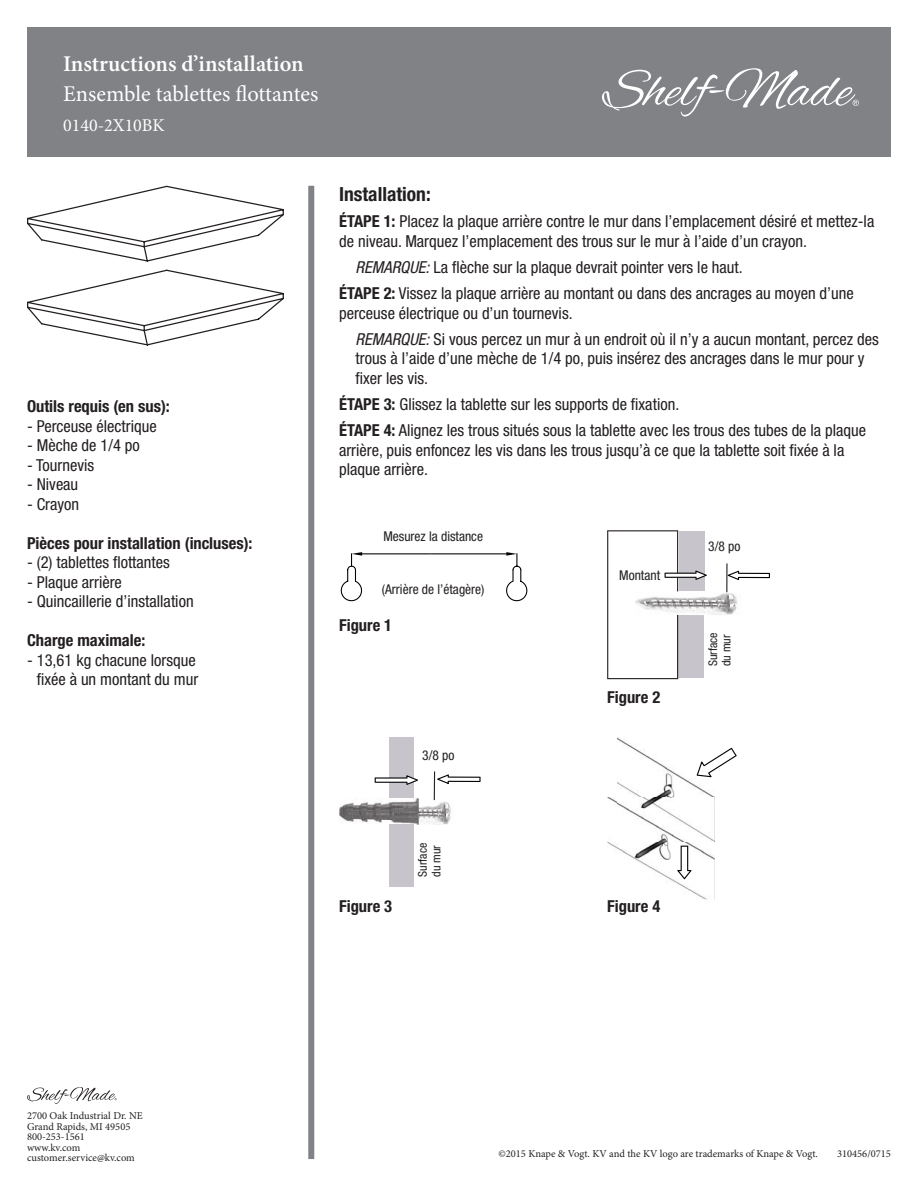
<style>
.page{position:relative;width:918px;height:1188px;background:#fff}
.page>*{position:absolute;margin:0;border:0;box-sizing:border-box;transform-origin:0 0}
.Left_Product_Name{font:22.5px "Minion Pro";letter-spacing:-.005em;color:#fff}
.Left_Product_Name-2{font:600 22.5px "Minion Pro";color:#fff}
.t1{font:700 condensed 19.5px "Helvetica Neue";color:#231f20}
.Left_Product_Name-3{font:18px "Minion Pro";color:#fff}
.t2{font:condensed 16.5px/19.5px "Helvetica Neue";color:#231f20}
.t3{font:700 condensed 16.5px "Helvetica Neue";color:#231f20}
.t4{font:condensed 13.5px "Helvetica Neue";color:#231f20}
.t5{font:condensed 12px/13.5px "Helvetica Neue";color:#231f20}
.Address{font:10.5px "Minion Pro";color:#231f20}
.s1{font-weight:700}
.s2{font-style:italic}
</style>
<div class="page">
<div style="left:27px;top:27px;width:864px;height:130px;background:#808285"></div>
<svg style="left:602px;top:68px;width:257px;height:49px"></svg>
<div style="left:308px;top:186px;width:6px;height:973px;background:#808285"></div>
<svg style="left:27px;top:186px;width:257px;height:159px"></svg>
<svg style="left:341px;top:552px;width:186px;height:49px"></svg>
<img style="left:617px;top:738px;width:98px;height:59px">
<img style="left:607px;top:797px;width:108px;height:102px">
<svg style="left:677px;top:846px;width:15px;height:33px"></svg>
<svg style="left:697px;top:748px;width:40px;height:29px"></svg>
<img style="left:707px;top:592px;width:31px;height:23px">
<hr style="left:726px;top:563px;width:2px;height:29px;background:#241f21">
<svg style="left:607px;top:530px;width:100px;height:149px"></svg>
<svg style="left:728px;top:571px;width:42px;height:9px"></svg>
<img style="left:419px;top:800px;width:32px;height:25px">
<img style="left:339px;top:797px;width:80px;height:28px">
<div style="left:389px;top:737px;width:25px;height:60px;background:#c7c4cc"></div>
<div style="left:389px;top:824px;width:25px;height:63px;background:#c7c4cc"></div>
<svg style="left:375px;top:775px;width:43px;height:10px"></svg>
<svg style="left:434px;top:771px;width:47px;height:29px"></svg>
<svg style="left:27px;top:1087px;width:90px;height:17px"></svg>
<p class="Left_Product_Name-2" style="left:63px;top:48px;width:242px">Instructions d’installation</p>
<p class="Left_Product_Name" style="left:63px;top:78px;width:257px">Ensemble tablettes flottantes</p>
<p class="Left_Product_Name-3" style="left:63px;top:113px;width:103px">0140-2X10BK</p>
<p class="t3" style="left:27px;top:396px;width:144px">Outils requis (en sus):</p>
<p class="t2" style="left:27px;top:416px;width:131px">- Perceuse électrique</p>
<p class="t2" style="left:27px;top:436px;width:114px">- Mèche de 1/4 po</p>
<p class="t2" style="left:27px;top:455px;width:69px">- Tournevis</p>
<p class="t2" style="left:27px;top:475px;width:53px">- Niveau</p>
<p class="t2" style="left:27px;top:494px;width:54px">- Crayon</p>
<p class="t3" style="left:27px;top:533px;width:227px">Pièces pour installation (incluses):</p>
<p class="t2" style="left:27px;top:553px;width:144px">- (2) tablettes flottantes</p>
<p class="t2" style="left:27px;top:572px;width:96px">- Plaque arrière</p>
<p class="t2" style="left:27px;top:592px;width:168px">- Quincaillerie d’installation</p>
<p class="t3" style="left:27px;top:630px;width:120px">Charge maximale:</p>
<p class="t2" style="left:27px;top:650px;width:173px;text-align:center">- 13,61 kg chacune lorsque fixée à un montant du mur</p>
<p class="t1" style="left:339px;top:182px;width:93px">Installation:</p>
<p class="t2" style="left:339px;top:211px;width:537px"><span class="s1">ÉTAPE 1:</span> Placez la plaque arrière contre le mur dans l’emplacement désiré et mettez-la de niveau. Marquez l’emplacement des trous sur le mur à l’aide d’un crayon.</p>
<p class="t2" style="left:356px;top:257px;width:389px"><span class="s2">REMARQUE:</span> La flèche sur la plaque devrait pointer vers le haut.</p>
<p class="t2" style="left:339px;top:283px;width:516px"><span class="s1">ÉTAPE 2:</span> Vissez la plaque arrière au montant ou dans des ancrages au moyen d’une perceuse électrique ou d’un tournevis.</p>
<p class="t2" style="left:356px;top:329px;width:525px"><span class="s2">REMARQUE:</span> Si vous percez un mur à un endroit où il n’y a aucun montant, percez des trous à l’aide d’une mèche de 1/4 po, puis insérez des ancrages dans le mur pour y fixer les vis.</p>
<p class="t2" style="left:339px;top:394px;width:342px"><span class="s1">ÉTAPE 3:</span> Glissez la tablette sur les supports de fixation.</p>
<p class="t2" style="left:339px;top:421px;width:529px"><span class="s1">ÉTAPE 4:</span> Alignez les trous situés sous la tablette avec les trous des tubes de la plaque arrière, puis enfoncez les vis dans les trous jusqu’à ce que la tablette soit fixée à la plaque arrière.</p>
<p class="t4" style="left:383px;top:528px;width:101px">Mesurez la distance</p>
<p class="t4" style="left:382px;top:582px;width:104px">(Arrière de l’étagère)</p>
<p class="t3" style="left:339px;top:615px;width:55px">Figure 1</p>
<p class="t4" style="left:422px;top:748px;width:34px">3/8 po</p>
<p class="t4" style="left:619px;top:567px;width:42px">Montant</p>
<p class="t3" style="left:607px;top:687px;width:55px">Figure 2</p>
<p class="t4" style="left:708px;top:539px;width:34px">3/8 po</p>
<p class="t5" style="left:706px;top:666px;width:35px;rotate:-90deg">Surface du mur</p>
<p class="t3" style="left:339px;top:896px;width:55px">Figure 3</p>
<p class="t5" style="left:416px;top:877px;width:35px;rotate:-90deg">Surface du mur</p>
<p class="t3" style="left:607px;top:896px;width:55px">Figure 4</p>
<p class="Address" style="left:27px;top:1109px;width:117px">2700 Oak Industrial Dr. NE</p>
<p class="Address" style="left:27px;top:1119px;width:105px">Grand Rapids, MI 49505</p>
<p class="Address" style="left:27px;top:1130px;width:59px">800-253-1561</p>
<p class="Address" style="left:27px;top:1140px;width:55px">www.kv.com</p>
<p class="Address" style="left:27px;top:1151px;width:109px">customer.service@kv.com</p>
<p class="Address" style="left:498px;top:1147px;width:321px">©2015 Knape &amp; Vogt. KV and the KV logo are trademarks of Knape &amp; Vogt.</p>
<p class="Address" style="left:837px;top:1147px;width:55px">310456/0715</p>
</div>
